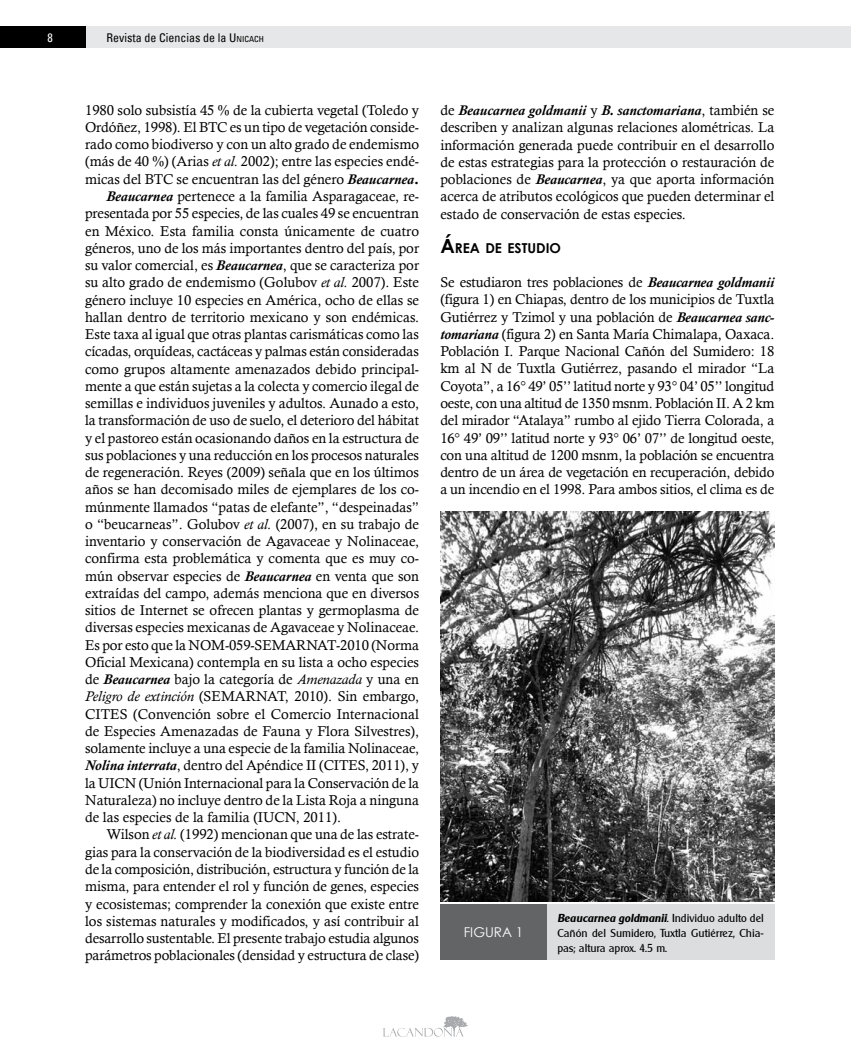
<style>
.page{position:relative;width:851px;height:1063px;background:#fff}
.page>*{position:absolute;margin:0;border:0;box-sizing:border-box;transform-origin:0 0}
.t1{font:14.25px/17.2px "Calisto";color:#000;text-align:justify}
.t2{font:700 13.65px "Century Gothic";color:#000}
.t3{font:13.5px "Century Gothic";color:#fff}
.t4{font:condensed 12px "Univers";color:#000}
.t5{font:condensed 12px "Univers";color:#fff}
.t6{font:11.25px/15px "Clarity Gothic SF";color:#000}
.t7{font:italic 11.25px "Clarity Gothic SF Bold";color:#000}
.s1{font-style:inherit}
.s2{font-size:8.4px}
.s3{font-style:italic}
.s4{font-weight:700;font-style:italic}
.s5{font-family:"Calis MT Bol"}
.s6{font-size:19.5px}
.s7{font-family:"Clarity Gothic SF";font-style:normal}
</style>
<div class="page">
<div style="left:0;top:27px;width:850px;height:21px;background:#e6e7e8"></div>
<div style="left:0;top:27px;width:85px;height:21px;background:#000"></div>
<svg style="left:383px;top:1016px;width:85px;height:21px"></svg>
<img style="left:440px;top:511px;width:334px;height:391px">
<div style="left:440px;top:904px;width:334px;height:56px;background:#dcddde"></div>
<div style="left:440px;top:904px;width:106px;height:56px;background:#636466"></div>
<p class="t5" style="left:47px;top:30px;width:7px">8</p>
<p class="t4" style="left:106px;top:30px;width:159px">Revista de Ciencias de la <span class="s1">U</span><span class="s2">NICACH</span></p>
<p class="t1" style="left:85px;top:101px;width:335px">1980 solo subsistía 45 % de la cubierta vegetal (Toledo y</p>
<p class="t1" style="left:85px;top:118px;width:335px">Ordóñez, 1998). El BTC es un tipo de vegetación conside-</p>
<p class="t1" style="left:85px;top:136px;width:335px">rado como biodiverso y con un alto grado de endemismo</p>
<p class="t1" style="left:85px;top:153px;width:335px">(más de 40 %) (Arias <span class="s3">et al.</span> 2002); entre las especies endé-</p>
<p class="t1" style="left:85px;top:170px;width:335px">micas del BTC se encuentran las del género <span class="s4">Beaucarnea</span><span class="s5">.</span></p>
<p class="t1" style="left:106px;top:187px;width:314px"><span class="s4">Beaucarnea</span> pertenece a la familia Asparagaceae, re-</p>
<p class="t1" style="left:85px;top:205px;width:335px">presentada por 55 especies, de las cuales 49 se encuentran</p>
<p class="t1" style="left:85px;top:222px;width:335px">en México. Esta familia consta únicamente de cuatro</p>
<p class="t1" style="left:85px;top:239px;width:335px">géneros, uno de los más importantes dentro del país, por</p>
<p class="t1" style="left:85px;top:256px;width:335px">su valor comercial, es <span class="s4">Beaucarnea</span>, que se caracteriza por</p>
<p class="t1" style="left:85px;top:274px;width:335px">su alto grado de endemismo (Golubov <span class="s3">et al.</span> 2007). Este</p>
<p class="t1" style="left:85px;top:291px;width:335px">género incluye 10 especies en América, ocho de ellas se</p>
<p class="t1" style="left:85px;top:308px;width:335px">hallan dentro de territorio mexicano y son endémicas.</p>
<p class="t1" style="left:85px;top:325px;width:335px">Este taxa al igual que otras plantas carismáticas como las</p>
<p class="t1" style="left:85px;top:343px;width:335px">cícadas, orquídeas, cactáceas y palmas están consideradas</p>
<p class="t1" style="left:85px;top:360px;width:335px">como grupos altamente amenazados debido principal-</p>
<p class="t1" style="left:85px;top:377px;width:335px">mente a que están sujetas a la colecta y comercio ilegal de</p>
<p class="t1" style="left:85px;top:394px;width:335px">semillas e individuos juveniles y adultos. Aunado a esto,</p>
<p class="t1" style="left:85px;top:412px;width:335px">la transformación de uso de suelo, el deterioro del hábitat</p>
<p class="t1" style="left:85px;top:429px;width:335px">y el pastoreo están ocasionando daños en la estructura de</p>
<p class="t1" style="left:85px;top:446px;width:335px">sus poblaciones y una reducción en los procesos naturales</p>
<p class="t1" style="left:85px;top:464px;width:335px">de regeneración. Reyes (2009) señala que en los últimos</p>
<p class="t1" style="left:85px;top:481px;width:335px">años se han decomisado miles de ejemplares de los co-</p>
<p class="t1" style="left:85px;top:498px;width:335px">múnmente llamados “patas de elefante”, “despeinadas”</p>
<p class="t1" style="left:85px;top:515px;width:335px">o “beucarneas”. Golubov <span class="s3">et al.</span> (2007), en su trabajo de</p>
<p class="t1" style="left:85px;top:533px;width:335px">inventario y conservación de Agavaceae y Nolinaceae,</p>
<p class="t1" style="left:85px;top:550px;width:335px">confirma esta problemática y comenta que es muy co-</p>
<p class="t1" style="left:85px;top:567px;width:335px">mún observar especies de <span class="s4">Beaucarnea</span> en venta que son</p>
<p class="t1" style="left:85px;top:584px;width:335px">extraídas del campo, además menciona que en diversos</p>
<p class="t1" style="left:85px;top:602px;width:335px">sitios de Internet se ofrecen plantas y germoplasma de</p>
<p class="t1" style="left:85px;top:619px;width:335px">diversas especies mexicanas de Agavaceae y Nolinaceae.</p>
<p class="t1" style="left:85px;top:636px;width:335px">Es por esto que la NOM-059-SEMARNAT-2010 (Norma</p>
<p class="t1" style="left:85px;top:653px;width:335px">Oficial Mexicana) contempla en su lista a ocho especies</p>
<p class="t1" style="left:85px;top:671px;width:335px">de <span class="s4">Beaucarnea</span> bajo la categoría de <span class="s3">Amenazada</span> y una en</p>
<p class="t1" style="left:85px;top:688px;width:335px"><span class="s3">Peligro de extinción</span> (SEMARNAT, 2010). Sin embargo,</p>
<p class="t1" style="left:85px;top:705px;width:335px">CITES (Convención sobre el Comercio Internacional</p>
<p class="t1" style="left:85px;top:722px;width:335px">de Especies Amenazadas de Fauna y Flora Silvestres),</p>
<p class="t1" style="left:85px;top:740px;width:335px">solamente incluye a una especie de la familia Nolinaceae,</p>
<p class="t1" style="left:85px;top:757px;width:335px"><span class="s4">Nolina interrata</span>, dentro del Apéndice II (CITES, 2011), y</p>
<p class="t1" style="left:85px;top:774px;width:335px">la UICN (Unión Internacional para la Conservación de la</p>
<p class="t1" style="left:85px;top:791px;width:335px">Naturaleza) no incluye dentro de la Lista Roja a ninguna</p>
<p class="t1" style="left:85px;top:809px;width:257px">de las especies de la familia (IUCN, 2011).</p>
<p class="t1" style="left:106px;top:826px;width:314px">Wilson <span class="s3">et al.</span> (1992) mencionan que una de las estrate-</p>
<p class="t1" style="left:85px;top:843px;width:335px">gias para la conservación de la biodiversidad es el estudio</p>
<p class="t1" style="left:85px;top:860px;width:335px">de la composición, distribución, estructura y función de la</p>
<p class="t1" style="left:85px;top:878px;width:335px">misma, para entender el rol y función de genes, especies</p>
<p class="t1" style="left:85px;top:895px;width:335px">y ecosistemas; comprender la conexión que existe entre</p>
<p class="t1" style="left:85px;top:912px;width:335px">los sistemas naturales y modificados, y así contribuir al</p>
<p class="t1" style="left:85px;top:929px;width:335px">desarrollo sustentable. El presente trabajo estudia algunos</p>
<p class="t1" style="left:85px;top:947px;width:335px">parámetros poblacionales (densidad y estructura de clase)</p>
<p class="t1" style="left:440px;top:101px;width:335px">de <span class="s4">Beaucarnea goldmanii</span> y <span class="s4">B. sanctomariana</span>, también se describen y analizan algunas relaciones alométricas. La información generada puede contribuir en el desarrollo de estas estrategias para la protección o restauración de poblaciones de <span class="s4">Beaucarnea</span>, ya que aporta información acerca de atributos ecológicos que pueden determinar el estado de conservación de estas especies.</p>
<p class="t2" style="left:440px;top:239px;width:122px"><span class="s6">Á</span>REA DE ESTUDIO</p>
<p class="t1" style="left:440px;top:274px;width:335px">Se estudiaron tres poblaciones de <span class="s4">Beaucarnea goldmanii </span>(figura 1) en Chiapas, dentro de los municipios de Tuxtla Gutiérrez y Tzimol y una población de <span class="s4">Beaucarnea sanc&shy;tomariana</span> (figura 2) en Santa María Chimalapa, Oaxaca.<br>Población I. Parque Nacional Cañón del Sumidero: 18 km al N de Tuxtla Gutiérrez, pasando el mirador “La Coyota”, a 16° 49’ 05’’ latitud norte y 93° 04’ 05’’ longitud oeste, con una altitud de 1350 msnm. Población II. A 2 km del mirador “Atalaya” rumbo al ejido Tierra Colorada, a 16° 49’ 09’’ latitud norte y 93° 06’ 07’’ de longitud oeste, con una altitud de 1200 msnm, la población se encuentra dentro de un área de vegetación en recuperación, debido a un incendio en el 1998. Para ambos sitios, el clima es de</p>
<p class="t3" style="left:463px;top:923px;width:61px">FIGURA 1</p>
<p class="t7" style="left:557px;top:914px;width:208px">Beaucarnea goldmanii<span class="s7">. Individuo adulto del</span></p>
<p class="t6" style="left:557px;top:926px;width:208px">Cañón del Sumidero, Tuxtla Gutiérrez, Chia&shy;pas; altura aprox. 4.5 m.</p>
</div>
